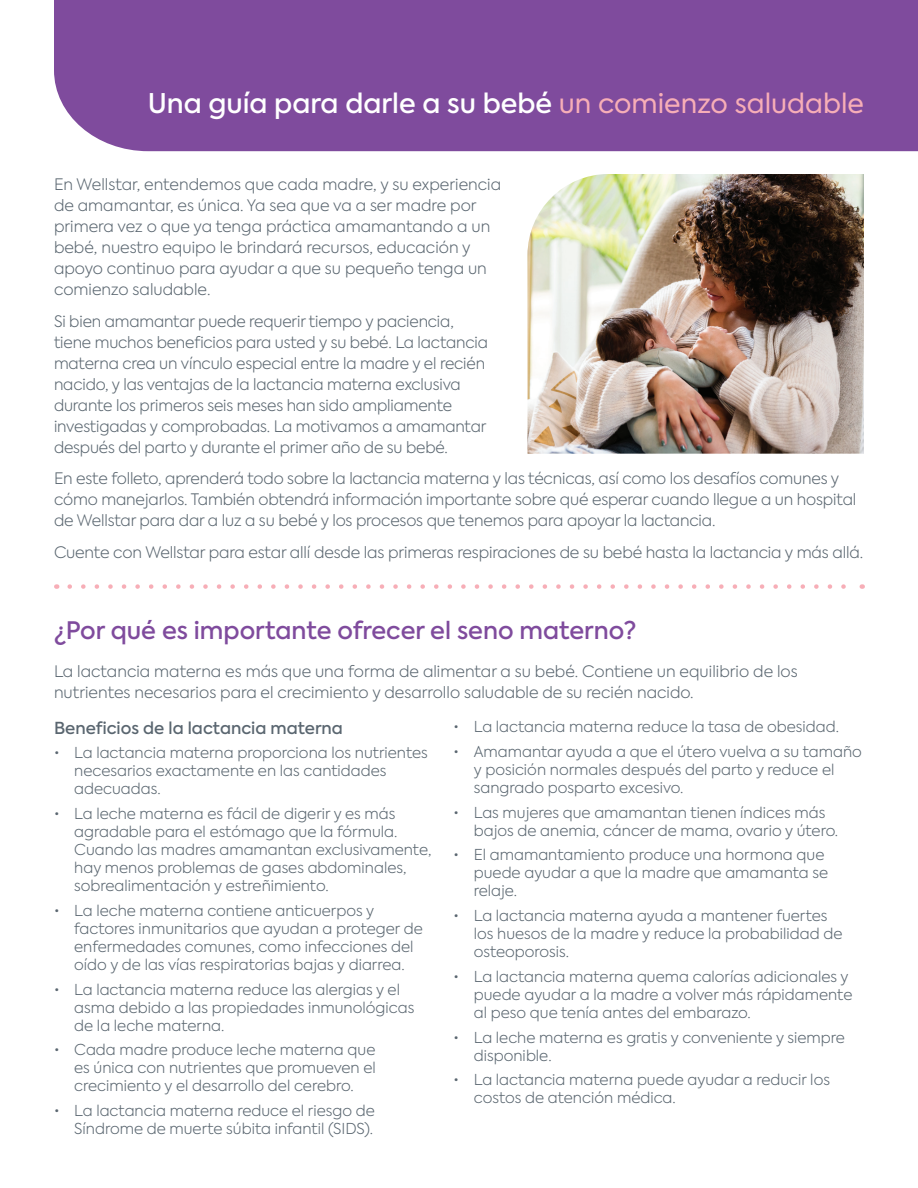
<style>
.page{position:relative;width:918px;height:1188px;background:#fff}
.page>*{position:absolute;margin:0;border:0;box-sizing:border-box;transform-origin:0 0}
.t1{font:500 27px "Axiforma";color:#fff}
.t2{font:500 24px "Axiforma";color:#7f4b9d}
.t3{font:500 16.5px "Axiforma";color:#5a6670}
.t4{font:300 15.75px/21px "Axiforma";letter-spacing:-.01em;color:#5a6670}
.t5{font:300 15px/18px "Axiforma";color:#5a6670}
.s1{font-weight:400;color:#f7aeb7}
</style>
<div class="page">
<div style="left:54px;top:0;width:864px;height:151px;background:#7f4b9d"></div>
<svg style="left:70px;top:584px;width:776px;height:5px"></svg>
<img style="left:528px;top:174px;width:336px;height:280px">
<h1 class="t1" style="left:148px;top:86px;width:718px">Una guía para darle a su bebé <span class="s1">un comienzo saludable</span></h1>
<p class="t4" style="left:54px;top:174px;width:449px">En Wellstar, entendemos que cada madre, y su experiencia de amamantar, es única. Ya sea que va a ser madre por primera vez o que ya tenga práctica amamantando a un bebé, nuestro equipo le brindará recursos, educación y apoyo continuo para ayudar a que su pequeño tenga un comienzo saludable.</p>
<p class="t4" style="left:54px;top:310px;width:436px">Si bien amamantar puede requerir tiempo y paciencia, tiene muchos beneficios para usted y su bebé. La lactancia materna crea un vínculo especial entre la madre y el recién nacido, y las ventajas de la lactancia materna exclusiva durante los primeros seis meses han sido ampliamente investigadas y comprobadas. La motivamos a amamantar después del parto y durante el primer año de su bebé.</p>
<p class="t4" style="left:54px;top:468px;width:804px">En este folleto, aprenderá todo sobre la lactancia materna y las técnicas, así como los desafíos comunes y cómo manejarlos. También obtendrá información importante sobre qué esperar cuando llegue a un hospital de Wellstar para dar a luz a su bebé y los procesos que tenemos para apoyar la lactancia.</p>
<p class="t4" style="left:54px;top:542px;width:811px">Cuente con Wellstar para estar allí desde las primeras respiraciones de su bebé hasta la lactancia y más allá.</p>
<h2 class="t2" style="left:54px;top:615px;width:584px">¿Por qué es importante ofrecer el seno materno?</h2>
<p class="t4" style="left:54px;top:660px;width:745px">La lactancia materna es más que una forma de alimentar a su bebé. Contiene un equilibrio de los nutrientes necesarios para el crecimiento y desarrollo saludable de su recién nacido.</p>
<p class="t3" style="left:54px;top:717px;width:291px">Beneficios de la lactancia materna</p>
<p class="t5" style="left:74px;top:744px;width:355px;text-indent:-20px">• La lactancia materna proporciona los nutrientes necesarios exactamente en las cantidades adecuadas.</p>
<p class="t5" style="left:74px;top:805px;width:359px;text-indent:-20px">• La leche materna es fácil de digerir y es más agradable para el estómago que la fórmula.<br>Cuando las madres amamantan exclusivamente, hay menos problemas de gases abdominales, sobrealimentación y estreñimiento.</p>
<p class="t5" style="left:74px;top:901px;width:350px;text-indent:-20px">• La leche materna contiene anticuerpos y factores inmunitarios que ayudan a proteger de enfermedades comunes, como infecciones del oído y de las vías respiratorias bajas y diarrea.</p>
<p class="t5" style="left:74px;top:980px;width:342px;text-indent:-20px">• La lactancia materna reduce las alergias y el asma debido a las propiedades inmunológicas de la leche materna.</p>
<p class="t5" style="left:74px;top:1041px;width:303px;text-align:justify;text-indent:-20px">• Cada madre produce leche materna que es única con nutrientes que promueven el crecimiento y el desarrollo del cerebro.</p>
<p class="t5" style="left:54px;top:1102px;width:322px;text-align:right">• La lactancia materna reduce el riesgo de<br>Síndrome de muerte súbita infantil (SIDS).</p>
<p class="t5" style="left:454px;top:718px;width:387px">• La lactancia materna reduce la tasa de obesidad.</p>
<p class="t5" style="left:474px;top:742px;width:390px;text-indent:-20px">• Amamantar ayuda a que el útero vuelva a su tamaño y posición normales después del parto y reduce el sangrado posparto excesivo.</p>
<p class="t5" style="left:474px;top:803px;width:366px;text-indent:-20px">• Las mujeres que amamantan tienen índices más bajos de anemia, cáncer de mama, ovario y útero.</p>
<p class="t5" style="left:474px;top:846px;width:356px;text-indent:-20px">• El amamantamiento produce una hormona que puede ayudar a que la madre que amamanta se relaje.</p>
<p class="t5" style="left:474px;top:907px;width:370px;text-indent:-20px">• La lactancia materna ayuda a mantener fuertes los huesos de la madre y reduce la probabilidad de osteoporosis.</p>
<p class="t5" style="left:474px;top:967px;width:380px;text-indent:-20px">• La lactancia materna quema calorías adicionales y puede ayudar a la madre a volver más rápidamente al peso que tenía antes del embarazo.</p>
<p class="t5" style="left:474px;top:1028px;width:373px;text-indent:-20px">• La leche materna es gratis y conveniente y siempre disponible.</p>
<p class="t5" style="left:474px;top:1071px;width:358px;text-indent:-20px">• La lactancia materna puede ayudar a reducir los costos de atención médica.</p>
</div>
